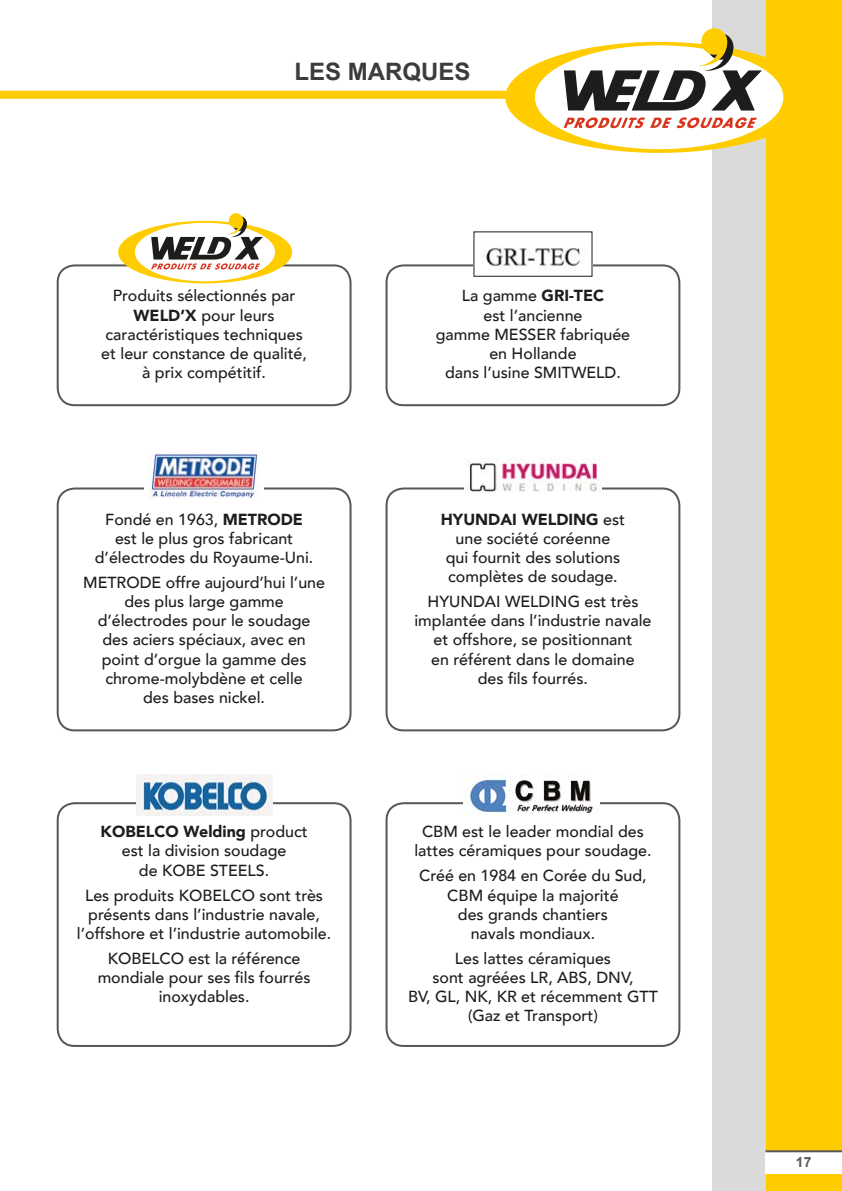
<style>
.page{position:relative;width:842px;height:1191px;background:#fff}
.page>*{position:absolute;margin:0;border:0;box-sizing:border-box;transform-origin:0 0}
.t1{font:700 24px "Arial";color:#3c3c3b}
.t2{font:500 16px/19.2px "Avenir";color:#1d1d1b;text-align:center}
.t3{font:700 14px "Arial";color:#575756}
.s1{font-weight:900}
</style>
<div class="page">
<div style="left:765px;top:0;width:77px;height:1191px;background:#fc0"></div>
<div style="left:711px;top:0;width:54px;height:1191px;background:#dadada"></div>
<div style="left:765px;top:1151px;width:77px;height:23px;background:#fff"></div>
<hr style="left:765px;top:1150px;width:77px;height:2px;background:#575756">
<div style="left:0;top:91px;width:527px;height:8px;background:#fc0"></div>
<div style="left:505px;top:42px;width:309px;height:111px;background:#fc0;border-radius:50%"></div>
<div style="left:535px;top:45px;width:248px;height:104px;background:#fff;border-radius:50%"></div>
<svg style="left:564px;top:117px;width:193px;height:12px"></svg>
<div style="left:701px;top:28px;width:26px;height:27px;background:#fc0;border-radius:50%"></div>
<svg style="left:564px;top:38px;width:198px;height:73px"></svg>
<div style="left:57px;top:264px;width:294px;height:142px;border:2px solid #575756;border-radius:17px"></div>
<div style="left:386px;top:264px;width:294px;height:142px;border:2px solid #575756;border-radius:17px"></div>
<div style="left:57px;top:487px;width:294px;height:244px;border:2px solid #575756;border-radius:17px"></div>
<div style="left:386px;top:487px;width:294px;height:244px;border:2px solid #575756;border-radius:17px"></div>
<div style="left:57px;top:802px;width:294px;height:245px;border:2px solid #575756;border-radius:17px"></div>
<div style="left:386px;top:802px;width:294px;height:245px;border:2px solid #575756;border-radius:17px"></div>
<div style="left:118px;top:221px;width:174px;height:62px;background:#fc0;border-radius:50%"></div>
<div style="left:135px;top:223px;width:140px;height:58px;background:#fff;border-radius:50%"></div>
<div style="left:229px;top:213px;width:14px;height:15px;background:#fc0;border-radius:50%"></div>
<svg style="left:151px;top:219px;width:112px;height:51px"></svg>
<img style="left:475px;top:247px;width:115px;height:21px">
<div style="left:473px;top:231px;width:119px;height:46px;border:1px solid #1d1d1b"></div>
<div style="left:144px;top:453px;width:120px;height:45px;background:#fff"></div>
<img style="left:149px;top:453px;width:111px;height:45px">
<img style="left:465px;top:459px;width:136px;height:33px">
<svg style="left:136px;top:774px;width:136px;height:1px"></svg>
<img style="left:136px;top:775px;width:136px;height:40px">
<img style="left:463px;top:775px;width:137px;height:40px">
<h1 class="t1" style="left:295px;top:56px;width:178px">LES MARQUES</h1>
<p class="t2" style="left:101px;top:285px;width:207px">Produits sélectionnés par<br><span class="s1">WELD’X</span> pour leurs caractéristiques techniques et leur constance de qualité, à prix compétitif.</p>
<p class="t2" style="left:436px;top:285px;width:196px">La gamme <span class="s1">GRI-TEC<br></span>est l’ancienne<br>gamme MESSER fabriquée en Hollande<br>dans l’usine SMITWELD.</p>
<p class="t2" style="left:95px;top:508px;width:220px">Fondé en 1963, <span class="s1">METRODE </span>est le plus gros fabricant d’électrodes du Royaume-Uni.</p>
<p class="t2" style="left:83px;top:572px;width:243px">METRODE offre aujourd’hui l’une des plus large gamme d’électrodes pour le soudage des aciers spéciaux, avec en point d’orgue la gamme des chrome-molybdène et celle<br>des bases nickel.</p>
<p class="t2" style="left:101px;top:821px;width:209px"><span class="s1">KOBELCO Welding</span> product est la division soudage<br>de KOBE STEELS.</p>
<p class="t2" style="left:77px;top:884px;width:256px">Les produits KOBELCO sont très présents dans l’industrie navale, l’offshore et l’industrie automobile.</p>
<p class="t2" style="left:98px;top:947px;width:214px">KOBELCO est la référence mondiale pour ses fils fourrés inoxydables.</p>
<p class="t2" style="left:441px;top:508px;width:186px"><span class="s1">HYUNDAI WELDING</span> est une société coréenne<br>qui fournit des solutions complètes de soudage.</p>
<p class="t2" style="left:414px;top:591px;width:239px">HYUNDAI WELDING est très implantée dans l’industrie navale et offshore, se positionnant<br>en référent dans le domaine<br>des fils fourrés.</p>
<p class="t2" style="left:414px;top:821px;width:239px">CBM est le leader mondial des lattes céramiques pour soudage.</p>
<p class="t2" style="left:419px;top:865px;width:229px">Créé en 1984 en Corée du Sud,<br>CBM équipe la majorité<br>des grands chantiers<br>navals mondiaux.</p>
<p class="t2" style="left:408px;top:947px;width:251px">Les lattes céramiques<br>sont agréées LR, ABS, DNV,<br>BV, GL, NK, KR et récemment GTT (Gaz et Transport)</p>
<p class="t3" style="left:796px;top:1153px;width:17px">17</p>
</div>
